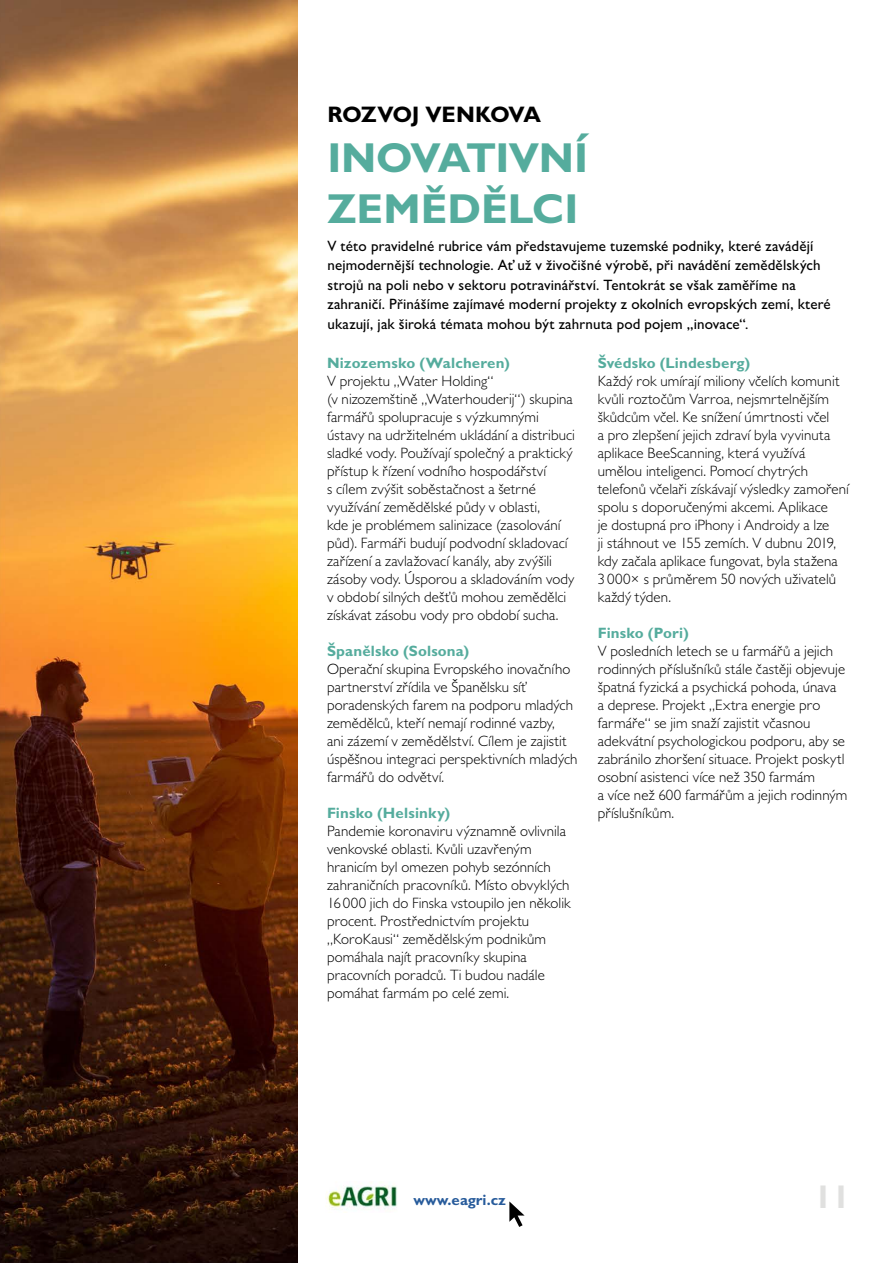
<style>
.page{position:relative;width:893px;height:1263px;background:#fff}
.page>*{position:absolute;margin:0;border:0;box-sizing:border-box;transform-origin:0 0}
.t1{font:700 42px/50.6px "Gill Sans MT Pro";letter-spacing:-.005em;color:#55ac9d}
.t2{font:700 32.55px "Gill Sans MT Pro";color:#e0e0df}
.t3{font:700 22.5px "Gill Sans MT Pro";letter-spacing:-.01em;color:#000}
.t4{font:300 15px/18px "Gill Sans MT Pro";letter-spacing:.005em;color:#000}
.t5{font:500 15px/19.5px "Gill Sans MT Pro";letter-spacing:.01em;color:#000}
.t6{font:700 15px "Gill Sans MT Pro";letter-spacing:.01em;color:#55ac9d}
.t7{font:700 15px "Gill Sans MT Pro";color:#275b9b}
</style>
<div class="page">
<img style="left:0;top:0;width:298px;height:1263px">
<svg style="left:509px;top:1201px;width:16px;height:26px"></svg>
<img style="left:325px;top:1185px;width:72px;height:25px">
<h3 class="t3" style="left:327px;top:100px;width:215px">ROZVOJ VENKOVA</h3>
<h1 class="t1" style="left:327px;top:132px;width:262px">INOVATIVNÍ<br>ZEMĚDĚLCI</h1>
<p class="t5" style="left:327px;top:236px;width:505px">V této pravidelné rubrice vám představujeme tuzemské podniky, které zavádějí nejmodernější technologie. Ať už v živočišné výrobě, při navádění zemědělských strojů na poli nebo v sektoru potravinářství. Tentokrát se však zaměříme na zahraničí. Přinášíme zajímavé moderní projekty z okolních evropských zemí, které ukazují, jak široká témata mohou být zahrnuta pod pojem „inovace“.</p>
<p class="t6" style="left:327px;top:354px;width:184px">Nizozemsko (Walcheren)</p>
<p class="t4" style="left:327px;top:372px;width:249px">V projektu „Water Holding“<br>(v nizozemštině „Waterhouderij“) skupina farmářů spolupracuje s výzkumnými ústavy na udržitelném ukládání a distribuci sladké vody. Používají společný a praktický přístup k řízení vodního hospodářství<br>s cílem zvýšit soběstačnost a šetrné využívání zemědělské půdy v oblasti,<br>kde je problémem salinizace (zasolování půd). Farmáři budují podvodní skladovací zařízení a zavlažovací kanály, aby zvýšili zásoby vody. Úsporou a skladováním vody v období silných dešťů mohou zemědělci získávat zásobu vody pro období sucha.</p>
<p class="t6" style="left:327px;top:642px;width:144px">Španělsko (Solsona)</p>
<p class="t4" style="left:327px;top:660px;width:252px">Operační skupina Evropského inovačního partnerství zřídila ve Španělsku síť poradenských farem na podporu mladých zemědělců, kteří nemají rodinné vazby,<br>ani zázemí v zemědělství. Cílem je zajistit úspěšnou integraci perspektivních mladých farmářů do odvětví.</p>
<p class="t6" style="left:327px;top:804px;width:125px">Finsko (Helsinky)</p>
<p class="t4" style="left:327px;top:822px;width:245px">Pandemie koronaviru významně ovlivnila venkovské oblasti. Kvůli uzavřeným hranicím byl omezen pohyb sezónních zahraničních pracovníků. Místo obvyklých 16 000 jich do Finska vstoupilo jen několik procent. Prostřednictvím projektu „KoroKausi“ zemědělským podnikům pomáhala najít pracovníky skupina pracovních poradců. Ti budou nadále pomáhat farmám po celé zemi.</p>
<p class="t6" style="left:598px;top:354px;width:154px">Švédsko (Lindesberg)</p>
<p class="t4" style="left:598px;top:372px;width:253px">Každý rok umírají miliony včelích komunit kvůli roztočům Varroa, nejsmrtelnějším škůdcům včel. Ke snížení úmrtnosti včel<br>a pro zlepšení jejich zdraví byla vyvinuta aplikace BeeScanning, která využívá umělou inteligenci. Pomocí chytrých telefonů včelaři získávají výsledky zamoření spolu s doporučenými akcemi. Aplikace<br>je dostupná pro iPhony i Androidy a lze<br>ji stáhnout ve 155 zemích. V dubnu 2019, kdy začala aplikace fungovat, byla stažena 3000× s průměrem 50 nových uživatelů každý týden.</p>
<p class="t6" style="left:598px;top:624px;width:93px">Finsko (Pori)</p>
<p class="t4" style="left:598px;top:642px;width:251px">V posledních letech se u farmářů a jejich rodinných příslušníků stále častěji objevuje špatná fyzická a psychická pohoda, únava<br>a deprese. Projekt „Extra energie pro farmáře“ se jim snaží zajistit včasnou adekvátní psychologickou podporu, aby se zabránilo zhoršení situace. Projekt poskytl osobní asistenci více než 350 farmám<br>a více než 600 farmářům a jejich rodinným příslušníkům.</p>
<p class="t7" style="left:413px;top:1190px;width:94px">www.eagri.cz</p>
<h2 class="t2" style="left:814px;top:1176px;width:37px">11</h2>
</div>
